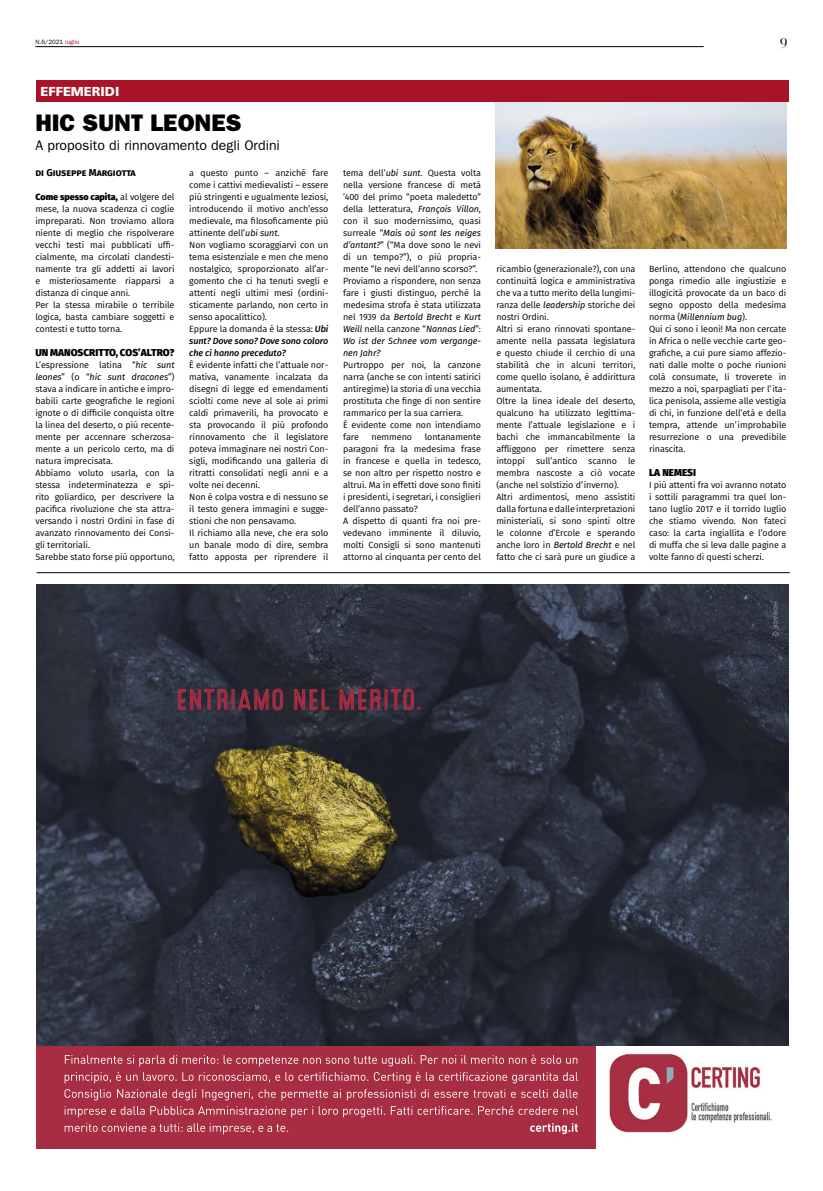
<style>
.page{position:relative;width:823px;height:1191px;background:#fff}
.page>*{position:absolute;margin:0;border:0;box-sizing:border-box;transform-origin:0 0}
.t1{font:24px "ITC Franklin Gothic Std Hvy";color:#000}
.t2{font:14px "ITC Franklin Gothic Std";color:#000}
.t3{font:14px "Bauer Bodoni Std";color:#000}
.t4{font:900 13px "Frutiger";color:#fff}
.t5{font:800 10px "Fira Sans";color:#000}
.t6{font:700 10px "Fira Sans";letter-spacing:-.01em;color:#000}
.t7{font:9px/12px "Fira Sans";letter-spacing:-.01em;color:#000}
.t8{font:6.2px "ITC Franklin Gothic Std";color:#000}
.s1{color:#a9132a}
.s2{font-style:italic}
.s3{font-weight:500;font-style:italic}
.s4{font-weight:800}
</style>
<div class="page">
<hr style="left:35px;top:46px;width:668px;height:1px;background:#000">
<div style="left:37px;top:80px;width:751px;height:22px;background:#a9132a"></div>
<img style="left:37px;top:584px;width:751px;height:462px">
<div style="left:37px;top:1046px;width:751px;height:103px;background:#a72d43"></div>
<svg style="left:178px;top:688px;width:242px;height:22px;background:#5c2c3b"></svg>
<svg style="left:65px;top:1123px;width:512px;height:11px"></svg>
<svg style="left:64px;top:1089px;width:513px;height:28px"></svg>
<svg style="left:65px;top:1054px;width:512px;height:29px"></svg>
<div style="left:595px;top:1046px;width:193px;height:103px;background:#fff"></div>
<img style="left:609px;top:1053px;width:163px;height:80px">
<svg style="left:771px;top:602px;width:7px;height:34px"></svg>
<hr style="left:37px;top:572px;width:752px;height:1px;background:#000">
<img style="left:495px;top:102px;width:290px;height:146px">
<p class="t8" style="left:35px;top:38px;width:46px">N.6/2021 <span class="s1">luglio</span></p>
<h3 class="t4" style="left:41px;top:84px;width:80px">EFFEMERIDI</h3>
<h1 class="t1" style="left:35px;top:109px;width:207px">HIC SUNT LEONES</h1>
<p class="t7" style="left:189px;top:167px;width:140px">a questo punto – anziché fare come i cattivi medievalisti – essere più stringenti e ugualmente leziosi, introducendo il motivo anch’esso medievale, ma filosoficamente più attinente dell’<span class="s2">ubi sunt</span>.<br>Non vogliamo scoraggiarvi con un tema esistenziale e men che meno nostalgico, sproporzionato all’ar&shy;gomento che ci ha tenuti svegli e attenti negli ultimi mesi (ordini&shy;sticamente parlando, non certo in senso apocalittico).<br>Eppure la domanda è la stessa: <span class="s3">Ubi sunt? Dove sono? Dove sono coloro che ci hanno preceduto?</span></p>
<p class="t7" style="left:189px;top:359px;width:140px">È evidente infatti che l’attuale nor&shy;mativa, vanamente incalzata da disegni di legge ed emendamenti sciolti come neve al sole ai primi caldi primaverili, ha provocato e sta provocando il più profondo rinnovamento che il legislatore poteva immaginare nei nostri Con&shy;sigli, modificando una galleria di ritratti consolidati negli anni e a volte nei decenni.<br>Non è colpa vostra e di nessuno se il testo genera immagini e sugge&shy;stioni che non pensavamo.<br>Il richiamo alla neve, che era solo un banale modo di dire, sembra fatto apposta per riprendere il</p>
<h2 class="t2" style="left:35px;top:137px;width:246px">A proposito di rinnovamento degli Ordini</h2>
<p class="t6" style="left:35px;top:164px;width:102px">di Giuseppe Margiotta</p>
<p class="t7" style="left:35px;top:191px;width:140px"><span class="s4">Come spesso capita,</span> al volgere del mese, la nuova scadenza ci coglie impreparati. Non troviamo allora niente di meglio che rispolverare vecchi testi mai pubblicati uffi&shy;cialmente, ma circolati clandesti&shy;namente tra gli addetti ai lavori e misteriosamente riapparsi a distanza di cinque anni.<br>Per la stessa mirabile o terribile logica, basta cambiare soggetti e contesti e tutto torna.</p>
<p class="t5" style="left:35px;top:344px;width:140px">UN MANOSCRITTO, COS’ALTRO?</p>
<p class="t7" style="left:35px;top:359px;width:140px">L’espressione latina “<span class="s2">hic sunt leones</span>” (o “<span class="s2">hic sunt dracones</span>”) stava a indicare in antiche e impro&shy;babili carte geografiche le regioni ignote o di difficile conquista oltre la linea del deserto, o più recente&shy;mente per accennare scherzosa&shy;mente a un pericolo certo, ma di natura imprecisata.<br>Abbiamo voluto usarla, con la stessa indeterminatezza e spi&shy;rito goliardico, per descrivere la pacifica rivoluzione che sta attra&shy;versando i nostri Ordini in fase di avanzato rinnovamento dei Consi&shy;gli territoriali.<br>Sarebbe stato forse più opportuno,</p>
<p class="t7" style="left:343px;top:167px;width:139px">tema dell’<span class="s2">ubi sunt</span>. Questa volta nella versione francese di metà ’400 del primo “poeta maledetto” della letteratura, <span class="s2">François Villon</span>, con il suo modernissimo, quasi surreale “<span class="s2">Mais où sont les neiges d’antant?</span>” (“Ma dove sono le nevi di un tempo?”), o più propria&shy;mente “le nevi dell’anno scorso?”.<br>Proviamo a rispondere, non senza fare i giusti distinguo, perché la medesima strofa è stata utilizzata nel 1939 da <span class="s2">Bertold Brecht</span> e <span class="s2">Kurt<br>Weill</span> nella canzone “<span class="s2">Nannas Lied</span>”:<br><span class="s2">Wo ist der Schnee vom vergange&shy;nen Jahr?</span></p>
<p class="t7" style="left:343px;top:359px;width:139px">Purtroppo per noi, la canzone narra (anche se con intenti satirici antiregime) la storia di una vecchia prostituta che finge di non sentire rammarico per la sua carriera.<br>È evidente come non intendiamo fare</p>
<p class="t7" style="left:343px;top:431px;width:139px;text-indent:82px">lontanamente paragoni fra la medesima frase in francese e quella in tedesco, se non altro per rispetto nostro e altrui. Ma in effetti dove sono finiti i presidenti, i segretari, i consiglieri dell’anno passato?<br>A dispetto di quanti fra noi pre&shy;vedevano imminente il diluvio, molti Consigli si sono mantenuti attorno al cinquanta per cento del</p>
<p class="t7" style="left:371px;top:431px;width:42px">nemmeno</p>
<h2 class="t3" style="left:779px;top:35px;width:9px">9</h2>
<p class="t7" style="left:496px;top:263px;width:140px">ricambio (generazionale?), con una continuità logica e amministrativa che va a tutto merito della lungimi&shy;ranza delle <span class="s2">leadership</span> storiche dei nostri Ordini.<br>Altri si erano rinnovati spontane&shy;amente nella passata legislatura e questo chiude il cerchio di una stabilità che in alcuni territori, come quello isolano, è addirittura aumentata.<br>Oltre la linea ideale del deserto, qualcuno ha utilizzato legittima&shy;mente l’attuale legislazione e i bachi che immancabilmente la affliggono per rimettere senza intoppi sull’antico scanno le membra nascoste a ciò vocate (anche nel solstizio d’inverno).<br>Altri ardimentosi, meno assistiti dalla fortuna e dalle interpretazioni ministeriali, si sono spinti oltre le colonne d’Ercole e sperando anche loro in <span class="s2">Bertold Brecht</span> e nel fatto che ci sarà pure un giudice a</p>
<p class="t7" style="left:648px;top:263px;width:139px">Berlino, attendono che qualcuno ponga rimedio alle ingiustizie e illogicità provocate da un baco di segno opposto della medesima norma (<span class="s2">Millennium bug</span>).<br>Qui ci sono i leoni! Ma non cercate in Africa o nelle vecchie carte geo&shy;grafiche, a cui pure siamo affezio&shy;nati dalle molte o poche riunioni colà consumate, li troverete in mezzo a noi, sparpagliati per l’ita&shy;lica penisola, assieme alle vestigia di chi, in funzione dell’età e della tempra, attende un’improbabile resurrezione o una prevedibile rinascita.</p>
<p class="t5" style="left:648px;top:464px;width:48px">LA NEMESI</p>
<p class="t7" style="left:648px;top:479px;width:139px;text-align:justify">I più attenti fra voi avranno notato i sottili paragrammi tra quel lon&shy;tano luglio 2017 e il torrido luglio che stiamo vivendo. Non fateci caso: la carta ingiallita e l’odore di muffa che si leva dalle pagine a volte fanno di questi scherzi.</p>
</div>
